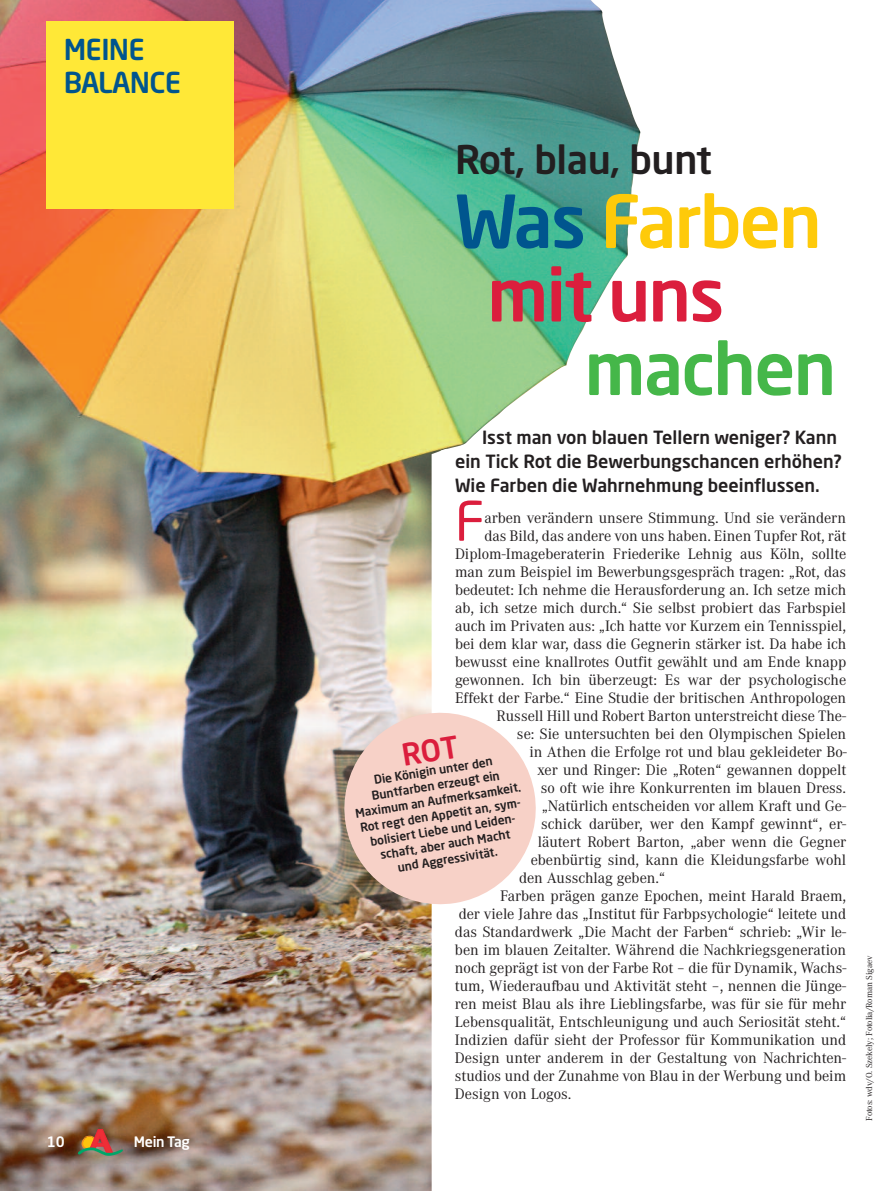
<style>
.page{position:relative;width:893px;height:1191px;background:#fff}
.page>*{position:absolute;margin:0;border:0;box-sizing:border-box;transform-origin:0 0}
.t1{font:500 72px/73.5px "Neo Sans Pro";letter-spacing:-.025em;color:#feca0a}
.t2{font:500 72px "Neo Sans Pro";letter-spacing:-.025em;color:#45b749}
.t3{font:53.7px "Neo Sans Pro";color:#db1e3d}
.t4{font:500 39px "Neo Sans Pro";letter-spacing:-.01em;color:#231f20}
.t5{font:500 28.5px/33px "Neo Sans Pro";letter-spacing:-.025em;color:#00558e}
.t6{font:500 18px/24px "Neo Sans Pro";color:#231f20}
.t7{font:15.75px "Corporate A";color:#231f20}
.t8{font:500 14.25px "Neo Sans Pro";letter-spacing:-.025em;color:#fff}
.t9{font:500 12px/15px "Neo Sans Pro";color:#231f20;text-align:center}
.t10{font:9px "Corporate A";color:#231f20}
.s1{color:#00558e}
.s2{color:#db1e3d}
</style>
<div class="page">
<img style="left:0;top:0;width:641px;height:1191px">
<svg style="left:78px;top:1129px;width:45px;height:26px"></svg>
<div style="left:47px;top:21px;width:187px;height:187px;background:#ffe837"></div>
<img style="left:337px;top:449px;width:206px;height:742px">
<h3 class="t5" style="left:64px;top:36px;width:119px">MEINE<br>BALANCE</h3>
<p class="t8" style="left:47px;top:1135px;width:19px">10</p>
<p class="t8" style="left:134px;top:1135px;width:57px">Mein Tag</p>
<h3 class="t4" style="left:455px;top:145px;width:259px">Rot, blau, bunt</h3>
<h1 class="t1" style="left:487px;top:191px;width:336px;text-indent:-32px"><span class="s1">Was</span> Farben <span class="s2">mit uns</span></h1>
<h1 class="t2" style="left:585px;top:340px;width:253px">machen</h1>
<p class="t6" style="left:455px;top:427px;width:388px;text-indent:27px">Isst man von blauen Tellern weniger? Kann ein Tick Rot die Bewerbungschancen erhöhen?<br>Wie Farben die Wahrnehmung beeinflussen.</p>
<h2 class="t3" style="left:455px;top:501px;width:31px">F</h2>
<p class="t7" style="left:484px;top:508px;width:363px">arben verändern unsere Stimmung. Und sie verändern</p>
<p class="t7" style="left:484px;top:526px;width:363px">das Bild, das andere von uns haben. Einen Tupfer Rot, rät</p>
<p class="t7" style="left:455px;top:544px;width:393px">Diplom-Imageberaterin Friederike Lehnig aus Köln, sollte</p>
<p class="t7" style="left:455px;top:562px;width:393px">man zum Beispiel im Bewerbungsgespräch tragen: „Rot, das</p>
<p class="t7" style="left:455px;top:580px;width:393px">bedeutet: Ich nehme die Herausforderung an. Ich setze mich</p>
<p class="t7" style="left:455px;top:598px;width:393px">ab, ich setze mich durch.“ Sie selbst probiert das Farbspiel</p>
<p class="t7" style="left:455px;top:616px;width:393px">auch im Privaten aus: „Ich hatte vor Kurzem ein Tennisspiel,</p>
<p class="t7" style="left:455px;top:634px;width:393px">bei dem klar war, dass die Gegnerin stärker ist. Da habe ich</p>
<p class="t7" style="left:455px;top:652px;width:393px">bewusst eine knallrotes Outfit gewählt und am Ende knapp</p>
<p class="t7" style="left:455px;top:670px;width:393px">gewonnen. Ich bin überzeugt: Es war der psychologische</p>
<p class="t7" style="left:455px;top:688px;width:393px">Effekt der Farbe.“ Eine Studie der britischen Anthropologen</p>
<p class="t7" style="left:497px;top:706px;width:351px">Russell Hill und Robert Barton unterstreicht diese The-</p>
<p class="t7" style="left:517px;top:724px;width:331px">se: Sie untersuchten bei den Olympischen Spielen</p>
<p class="t7" style="left:529px;top:742px;width:319px">in Athen die Erfolge rot und blau gekleideter Bo-</p>
<p class="t7" style="left:537px;top:760px;width:311px">xer und Ringer: Die „Roten“ gewannen doppelt</p>
<p class="t7" style="left:541px;top:778px;width:307px">so oft wie ihre Konkurrenten im blauen Dress.</p>
<p class="t7" style="left:542px;top:796px;width:306px">„Natürlich entscheiden vor allem Kraft und Ge-</p>
<p class="t7" style="left:541px;top:814px;width:306px">schick darüber, wer den Kampf gewinnt“, er-</p>
<p class="t7" style="left:538px;top:832px;width:310px">läutert Robert Barton, „aber wenn die Gegner</p>
<p class="t7" style="left:531px;top:850px;width:317px">ebenbürtig sind, kann die Kleidungsfarbe wohl</p>
<p class="t7" style="left:519px;top:868px;width:148px">den Ausschlag geben.“</p>
<p class="t7" style="left:500px;top:886px;width:347px">Farben prägen ganze Epochen, meint Harald Braem,</p>
<p class="t7" style="left:459px;top:904px;width:389px">der viele Jahre das „Institut für Farbpsychologie“ leitete und</p>
<p class="t7" style="left:455px;top:922px;width:393px">das Standardwerk „Die Macht der Farben“ schrieb: „Wir le-</p>
<p class="t7" style="left:455px;top:940px;width:393px">ben im blauen Zeitalter. Während die Nachkriegsgeneration</p>
<p class="t7" style="left:455px;top:958px;width:393px">noch geprägt ist von der Farbe Rot – die für Dynamik, Wachs-</p>
<p class="t7" style="left:455px;top:976px;width:393px">tum, Wiederaufbau und Aktivität steht –, nennen die Jünge-</p>
<p class="t7" style="left:455px;top:994px;width:393px">ren meist Blau als ihre Lieblingsfarbe, was für sie für mehr</p>
<p class="t7" style="left:455px;top:1012px;width:393px">Lebensqualität, Entschleunigung und auch Seriosität steht.“</p>
<p class="t7" style="left:455px;top:1030px;width:393px">Indizien dafür sieht der Professor für Kommunikation und</p>
<p class="t7" style="left:455px;top:1048px;width:393px">Design unter anderem in der Gestaltung von Nachrichten-</p>
<p class="t7" style="left:455px;top:1066px;width:393px">studios und der Zunahme von Blau in der Werbung und beim</p>
<p class="t7" style="left:455px;top:1084px;width:118px">Design von Logos.</p>
<p class="t9" style="left:350px;top:777px;width:169px;rotate:-9deg">Die Königin unter den<br>Buntfarben erzeugt ein<br>Maximum an Aufmerksamkeit.<br>Rot regt den Appetit an, sym&shy;bolisiert Liebe und Leiden&shy;schaft, aber auch Macht<br>und Aggressivität.</p>
<p class="t10" style="left:864px;top:1121px;width:167px;rotate:-90deg">Fotos: wdv/O. Szekely; Fotolia/Roman Sigaev</p>
</div>
